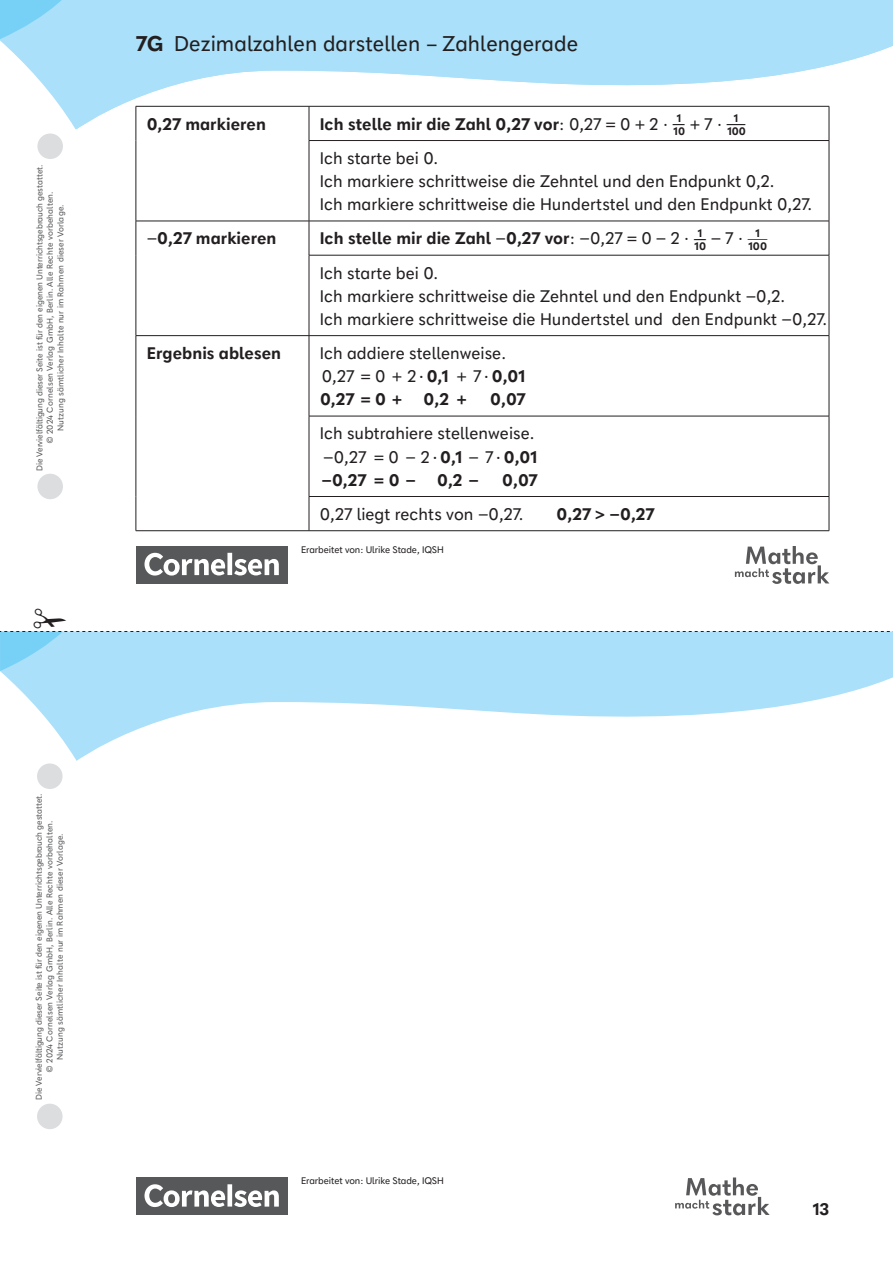
<style>
.page{position:relative;width:893px;height:1263px;background:#fff}
.page>*{position:absolute;margin:0;border:0;box-sizing:border-box;transform-origin:0 0}
.Kolumnentitel_Kopf_Titel{font:21px "CV Dida Sans Flex";color:#231f20}
.Tabelle{font:16.5px "CV Dida Sans Flex";color:#231f20}
.Tabelle-2{font:700 16.5px "CV Dida Sans Flex";color:#231f20}
.Tabelle_Ue{font:700 16.5px "CV Dida Sans Flex";color:#231f20}
.Tabelle-3{font:700 10.8px "CV Dida Sans Flex";color:#231f20}
.t1{font:9.3px "CV Dida Sans Flex";letter-spacing:-.01em;color:#231f20}
.t2{font:8.25px/10.5px "CV Dida Sans Flex";letter-spacing:.01em;color:#57585a;text-align:center}
.s1{font-weight:700}
.s2{font-weight:400}
</style>
<div class="page">
<div style="left:37px;top:133px;width:26px;height:26px;background:#dcdddf;border-radius:50%"></div>
<div style="left:37px;top:474px;width:26px;height:25px;background:#dcdddf;border-radius:50%"></div>
<div style="left:37px;top:763px;width:26px;height:26px;background:#dcdddf;border-radius:50%"></div>
<div style="left:37px;top:1104px;width:26px;height:25px;background:#dcdddf;border-radius:50%"></div>
<div style="left:136px;top:546px;width:152px;height:38px;background:#57585a"></div>
<svg style="left:144px;top:553px;width:135px;height:22px"></svg>
<div style="left:136px;top:1177px;width:152px;height:38px;background:#57585a"></div>
<svg style="left:144px;top:1184px;width:135px;height:23px"></svg>
<svg style="left:735px;top:546px;width:94px;height:38px"></svg>
<svg style="left:0;top:0;width:893px;height:129px;fill:#aae0f9"></svg>
<svg style="left:0;top:0;width:83px;height:40px;background:#95d9f7"></svg>
<svg style="left:0;top:671px;width:893px;height:90px"></svg>
<svg style="left:675px;top:1177px;width:95px;height:38px"></svg>
<svg style="left:137px;top:107px;width:692px;height:423px"></svg>
<hr style="left:136px;top:221px;width:173px;height:1px;background:#231f20">
<hr style="left:136px;top:335px;width:173px;height:1px;background:#231f20">
<hr style="left:309px;top:416px;width:520px;height:1px;background:#231f20">
<hr style="left:309px;top:496px;width:520px;height:1px;background:#231f20">
<hr style="left:136px;top:106px;width:173px;height:1px;background:#231f20">
<hr style="left:136px;top:106px;width:1px;height:35px;background:#231f20">
<hr style="left:136px;top:141px;width:1px;height:80px;background:#231f20">
<hr style="left:136px;top:221px;width:1px;height:34px;background:#231f20">
<hr style="left:136px;top:255px;width:1px;height:80px;background:#231f20">
<hr style="left:136px;top:336px;width:1px;height:80px;background:#231f20">
<hr style="left:136px;top:416px;width:1px;height:80px;background:#231f20">
<hr style="left:136px;top:496px;width:1px;height:34px;background:#231f20">
<hr style="left:136px;top:530px;width:173px;height:1px;background:#231f20">
<hr style="left:309px;top:106px;width:520px;height:1px;background:#231f20">
<hr style="left:309px;top:106px;width:1px;height:34px;background:#231f20">
<hr style="left:829px;top:106px;width:1px;height:34px;background:#231f20">
<hr style="left:309px;top:221px;width:1px;height:34px;background:#231f20">
<hr style="left:829px;top:221px;width:1px;height:34px;background:#231f20">
<hr style="left:309px;top:336px;width:1px;height:80px;background:#231f20">
<hr style="left:829px;top:336px;width:1px;height:80px;background:#231f20">
<hr style="left:309px;top:416px;width:1px;height:80px;background:#231f20">
<hr style="left:829px;top:416px;width:1px;height:80px;background:#231f20">
<hr style="left:309px;top:497px;width:1px;height:33px;background:#231f20">
<hr style="left:829px;top:497px;width:1px;height:33px;background:#231f20">
<hr style="left:309px;top:530px;width:520px;height:1px;background:#231f20">
<hr style="left:309px;top:255px;width:520px;height:1px;background:#231f20">
<hr style="left:309px;top:255px;width:1px;height:80px;background:#231f20">
<hr style="left:829px;top:255px;width:1px;height:80px;background:#231f20">
<hr style="left:309px;top:335px;width:520px;height:1px;background:#231f20">
<hr style="left:309px;top:140px;width:520px;height:1px;background:#231f20">
<hr style="left:309px;top:141px;width:1px;height:80px;background:#231f20">
<hr style="left:829px;top:141px;width:1px;height:80px;background:#231f20">
<hr style="left:309px;top:221px;width:520px;height:1px;background:#231f20">
<div style="left:0;top:631px;width:893px;height:40px;background:#aae0f9"></div>
<p class="t2" style="left:34px;top:471px;width:308px;rotate:-90deg">Die Vervielfältigung dieser Seite ist für den eigenen Unterrichtsgebrauch gestattet. © 2024 Cornelsen Verlag GmbH, Berlin. Alle Rechte vorbehalten.<br>Nutzung sämtlicher Inhalte nur im Rahmen dieser Vorlage.</p>
<p class="Kolumnentitel_Kopf_Titel" style="left:136px;top:30px;width:444px"><span class="s1">7G</span> Dezimalzahlen darstellen – Zahlengerade</p>
<p class="Tabelle_Ue" style="left:147px;top:113px;width:121px">0,27 markieren</p>
<p class="Tabelle-2" style="left:320px;top:113px;width:366px">Ich stelle mir die Zahl 0,27 vor<span class="s2">: 0,27 = 0 + 2 ∙</span> <sup>_</sup><sup>1</sup></p>
<p class="Tabelle-3" style="left:673px;top:124px;width:73px">10 <sup>+</sup> <sup>7</sup> <sup>∙</sup> <sup>_</sup>1</p>
<p class="Tabelle-3" style="left:727px;top:124px;width:20px">100</p>
<p class="Tabelle" style="left:320px;top:147px;width:120px">Ich starte bei 0.</p>
<p class="Tabelle" style="left:320px;top:170px;width:456px">Ich markiere schrittweise die Zehntel und den Endpunkt 0,2.</p>
<p class="Tabelle" style="left:320px;top:193px;width:494px">Ich markiere schrittweise die Hundertstel und den Endpunkt 0,27.</p>
<p class="Tabelle_Ue" style="left:147px;top:228px;width:131px"><span class="s2">−</span>0,27 markieren</p>
<p class="Tabelle-2" style="left:320px;top:228px;width:388px">Ich stelle mir die Zahl <span class="s2">−</span>0,27 vor<span class="s2">: −0,27 = 0 − 2 ∙</span> <sup>_</sup><sup>1</sup></p>
<p class="Tabelle-3" style="left:695px;top:239px;width:74px">1 0 <sup>−</sup> <sup>7</sup> <sup>∙</sup> <sup>_</sup>1</p>
<p class="Tabelle-3" style="left:748px;top:239px;width:20px">100</p>
<p class="Tabelle" style="left:320px;top:262px;width:120px">Ich starte bei 0.</p>
<p class="Tabelle" style="left:320px;top:285px;width:467px">Ich markiere schrittweise die Zehntel und den Endpunkt −0,2.</p>
<p class="Tabelle" style="left:320px;top:308px;width:509px">Ich markiere schrittweise die Hundertstel und den Endpunkt −0,27.</p>
<p class="Tabelle_Ue" style="left:147px;top:342px;width:136px">Ergebnis ablesen</p>
<p class="Tabelle" style="left:320px;top:342px;width:188px">Ich addiere stellenweise.</p>
<p class="Tabelle" style="left:322px;top:365px;width:205px">0,27 = 0 + 2×<span class="s1">0,1</span> + 7×<span class="s1">0,01</span></p>
<p class="Tabelle-2" style="left:320px;top:388px;width:84px">0,27 = 0 +</p>
<p class="Tabelle-2" style="left:424px;top:388px;width:45px">0,2 +</p>
<p class="Tabelle-2" style="left:490px;top:388px;width:37px">0,07</p>
<p class="Tabelle" style="left:320px;top:423px;width:216px">Ich subtrahiere stellenweise.</p>
<p class="Tabelle" style="left:323px;top:446px;width:216px">−0,27 = 0 − 2×<span class="s1">0,1</span> − 7×<span class="s1">0,01</span></p>
<p class="Tabelle-2" style="left:322px;top:469px;width:96px">−0,27 = 0 −</p>
<p class="Tabelle-2" style="left:437px;top:469px;width:43px">0,2 −</p>
<p class="Tabelle-2" style="left:502px;top:469px;width:37px">0,07</p>
<p class="Tabelle" style="left:320px;top:503px;width:205px">0,27 liegt rechts von −0,27.</p>
<p class="Tabelle-2" style="left:557px;top:503px;width:99px">0,27 &gt; −0,27</p>
<p class="t1" style="left:301px;top:543px;width:144px">Erarbeitet von: Ulrike Stade, IQSH</p>
<p class="t2" style="left:34px;top:1100px;width:308px;rotate:-90deg">Die Vervielfältigung dieser Seite ist für den eigenen Unterrichtsgebrauch gestattet. © 2024 Cornelsen Verlag GmbH, Berlin. Alle Rechte vorbehalten.<br>Nutzung sämtlicher Inhalte nur im Rahmen dieser Vorlage.</p>
<p class="t1" style="left:301px;top:1175px;width:144px">Erarbeitet von: Ulrike Stade, IQSH</p>
<p class="Tabelle-2" style="left:813px;top:1198px;width:18px">13</p>
</div>
